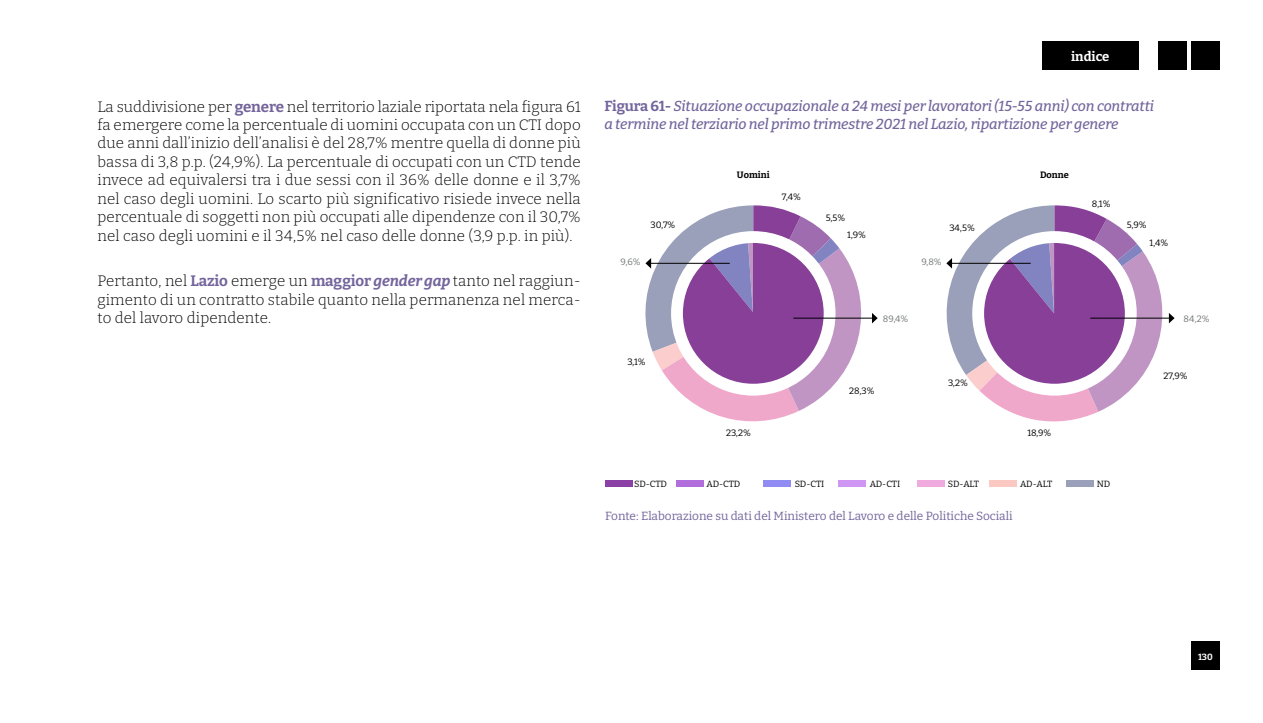
<style>
.page{position:relative;width:1263px;height:723px;background:#fff}
.page>*{position:absolute;margin:0;border:0;box-sizing:border-box;transform-origin:0 0}
.t1{font:300 15.15px/18.5px "Bitter";letter-spacing:.01em;color:#000;text-align:justify}
.t2{font:italic 500 14.4px/17.7px "Bitter";letter-spacing:-.01em;color:#74659c}
.t3{font:700 13.05px "Bitter";color:#fff}
.t4{font:11.85px "Bitter";color:#74659c}
.t5{font:9.15px "Bitter";color:#000}
.t6{font:9.15px "Bitter";color:#717576}
.t7{font:700 9.15px "Bitter";color:#000}
.t8{font:9px "Bitter";letter-spacing:-.025em;color:#000}
.t9{font:700 9px "Bitter";color:#fff}
.s1{font-weight:700;color:#74659c}
.s2{font-weight:700;font-style:italic;color:#74659c}
.s3{font-weight:700;font-style:normal}
</style>
<div class="page">
<div style="left:1042px;top:42px;width:97px;height:28px;background:#000"></div>
<div style="left:1191px;top:42px;width:29px;height:28px;background:#000"></div>
<div style="left:1191px;top:642px;width:29px;height:28px;background:#000"></div>
<div style="left:1158px;top:42px;width:29px;height:28px;background:#000"></div>
<svg style="left:645px;top:205px;width:216px;height:216px"></svg>
<svg style="left:946px;top:205px;width:216px;height:216px"></svg>
<hr style="left:793px;top:318px;width:80px;height:1px;background:#000">
<svg style="left:872px;top:313px;width:6px;height:10px"></svg>
<hr style="left:1090px;top:318px;width:80px;height:1px;background:#000">
<svg style="left:1169px;top:313px;width:5px;height:10px"></svg>
<div style="left:605px;top:480px;width:27px;height:7px;background:#8a40a5"></div>
<div style="left:677px;top:480px;width:27px;height:7px;background:#b26ddd"></div>
<div style="left:763px;top:480px;width:27px;height:7px;background:#918cf4"></div>
<div style="left:838px;top:480px;width:27px;height:7px;background:#d096f4"></div>
<div style="left:917px;top:480px;width:27px;height:7px;background:#f0abde"></div>
<div style="left:989px;top:480px;width:27px;height:7px;background:#fbc8c2"></div>
<div style="left:1066px;top:480px;width:27px;height:7px;background:#9aa0b9"></div>
<p class="t1" style="left:98px;top:97px;width:485px">La suddivisione per <span class="s1">genere</span> nel territorio laziale riportata nela figura 61 fa emergere come la percentuale di uomini occupata con un CTI dopo due anni dall’inizio dell’analisi è del 28,7% mentre quella di donne più bassa di 3,8 p.p. (24,9%). La percentuale di occupati con un CTD tende invece ad equivalersi tra i due sessi con il 36% delle donne e il 3,7% nel caso degli uomini. Lo scarto più significativo risiede invece nella percentuale di soggetti non più occupati alle dipendenze con il 30,7% nel caso degli uomini e il 34,5% nel caso delle donne (3,9 p.p. in più).</p>
<p class="t1" style="left:98px;top:271px;width:485px">Pertanto, nel <span class="s1">Lazio</span> emerge un <span class="s1">maggior</span> <span class="s2">gender gap</span> tanto nel raggiun&shy;gimento di un contratto stabile quanto nella permanenza nel merca&shy;to del lavoro dipendente.</p>
<p class="t3" style="left:1071px;top:46px;width:40px">indice</p>
<p class="t2" style="left:604px;top:96px;width:551px"><span class="s3">Figura 61-</span> Situazione occupazionale a 24 mesi per lavoratori (15-55 anni) con contratti a termine nel terziario nel primo trimestre 2021 nel Lazio, ripartizione per genere</p>
<p class="t7" style="left:737px;top:168px;width:34px">Uomini</p>
<p class="t7" style="left:1040px;top:168px;width:30px">Donne</p>
<p class="t5" style="left:782px;top:190px;width:21px">7,4%</p>
<p class="t5" style="left:826px;top:211px;width:21px">5,5%</p>
<p class="t5" style="left:650px;top:218px;width:26px">30,7%</p>
<p class="t5" style="left:949px;top:221px;width:27px">34,5%</p>
<p class="t5" style="left:847px;top:229px;width:20px">1,9%</p>
<p class="t6" style="left:621px;top:255px;width:22px">9,6%</p>
<p class="t6" style="left:921px;top:255px;width:22px">9,8%</p>
<p class="t5" style="left:1092px;top:197px;width:20px">8,1%</p>
<p class="t5" style="left:1127px;top:218px;width:21px">5,9%</p>
<p class="t5" style="left:1149px;top:236px;width:20px">1,4%</p>
<p class="t5" style="left:627px;top:355px;width:20px">3,1%</p>
<p class="t6" style="left:883px;top:312px;width:27px">89,4%</p>
<p class="t6" style="left:1183px;top:312px;width:27px">84,2%</p>
<p class="t5" style="left:849px;top:384px;width:27px">28,3%</p>
<p class="t5" style="left:948px;top:377px;width:21px">3,2%</p>
<p class="t5" style="left:1163px;top:369px;width:26px">27,9%</p>
<p class="t5" style="left:726px;top:426px;width:26px">23,2%</p>
<p class="t5" style="left:1027px;top:426px;width:26px">18,9%</p>
<p class="t8" style="left:634px;top:478px;width:34px">SD-CTD</p>
<p class="t8" style="left:707px;top:478px;width:35px">AD-CTD</p>
<p class="t8" style="left:795px;top:478px;width:31px">SD-CTI</p>
<p class="t8" style="left:870px;top:478px;width:32px">AD-CTI</p>
<p class="t8" style="left:948px;top:478px;width:33px">SD-ALT</p>
<p class="t8" style="left:1020px;top:478px;width:34px">AD-ALT</p>
<p class="t8" style="left:1097px;top:478px;width:15px">ND</p>
<p class="t4" style="left:605px;top:508px;width:409px">Fonte: Elaborazione su dati del Ministero del Lavoro e delle Politiche Sociali</p>
<p class="t9" style="left:1198px;top:649px;width:16px">130</p>
</div>
